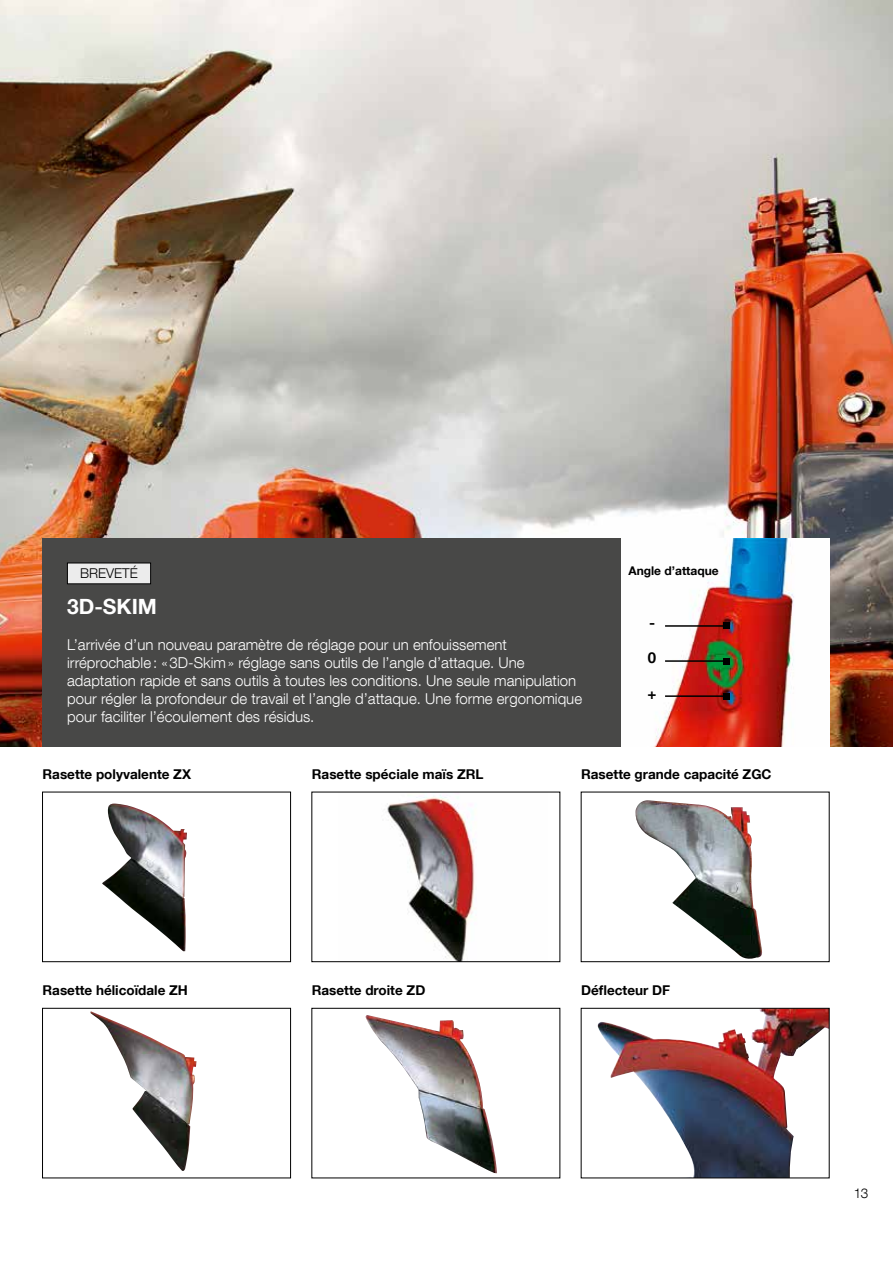
<style>
.page{position:relative;width:893px;height:1263px;background:#fff}
.page>*{position:absolute;margin:0;border:0;box-sizing:border-box;transform-origin:0 0}
.t1{font:700 21px "Helvetica Neue LT Com";color:#fff}
.t2{font:300 15px/18px "Helvetica Neue LT Com";color:#fff}
.t3{font:700 15px "Helvetica Neue LT Com";color:#000}
.t4{font:700 13.5px "Helvetica Neue LT Com";color:#000}
.t5{font:300 13.5px "Helvetica Neue LT Com";color:#000}
.t6{font:700 12px "Helvetica Neue LT Com";color:#000}
</style>
<div class="page">
<img style="left:0;top:0;width:893px;height:746px">
<img style="left:621px;top:538px;width:208px;height:208px">
<img style="left:102px;top:803px;width:85px;height:148px">
<div style="left:42px;top:792px;width:249px;height:170px;border:1px solid #000"></div>
<img style="left:90px;top:1011px;width:106px;height:160px">
<div style="left:42px;top:1008px;width:249px;height:170px;border:1px solid #000"></div>
<img style="left:384px;top:795px;width:91px;height:165px">
<div style="left:312px;top:792px;width:248px;height:170px;border:1px solid #000"></div>
<img style="left:635px;top:800px;width:127px;height:159px">
<div style="left:581px;top:792px;width:248px;height:170px;border:1px solid #000"></div>
<img style="left:365px;top:1015px;width:132px;height:158px">
<div style="left:312px;top:1008px;width:248px;height:170px;border:1px solid #000"></div>
<img style="left:597px;top:1010px;width:230px;height:166px">
<div style="left:581px;top:1008px;width:248px;height:170px;border:1px solid #000"></div>
<hr style="left:665px;top:625px;width:61px;height:2px;background:#000">
<svg style="left:723px;top:623px;width:6px;height:6px"></svg>
<hr style="left:665px;top:695px;width:61px;height:2px;background:#000">
<svg style="left:723px;top:693px;width:6px;height:6px"></svg>
<hr style="left:665px;top:660px;width:61px;height:2px;background:#000">
<svg style="left:723px;top:658px;width:6px;height:6px"></svg>
<div style="left:43px;top:538px;width:578px;height:208px;background:#484847"></div>
<div style="left:67px;top:563px;width:84px;height:21px;background:#ececec"></div>
<p class="t5" style="left:80px;top:565px;width:59px">BREVETÉ</p>
<h1 class="t1" style="left:67px;top:593px;width:91px">3D-SKIM</h1>
<p class="t2" style="left:67px;top:635px;width:516px">L’arrivée d’un nouveau paramètre de réglage pour un enfouissement irréprochable: «3D-Skim» réglage sans outils de l’angle d’attaque. Une adaptation rapide et sans outils à toutes les conditions. Une seule manipulation pour régler la profondeur de travail et l’angle d’attaque. Une forme ergonomique pour faciliter l’écoulement des résidus.</p>
<p class="t6" style="left:628px;top:563px;width:92px">Angle d’attaque</p>
<p class="t3" style="left:649px;top:613px;width:8px">-</p>
<p class="t3" style="left:648px;top:649px;width:10px">0</p>
<p class="t3" style="left:648px;top:684px;width:10px">+</p>
<p class="t4" style="left:43px;top:766px;width:150px">Rasette polyvalente ZX</p>
<p class="t4" style="left:312px;top:766px;width:173px">Rasette spéciale maïs ZRL</p>
<p class="t4" style="left:581px;top:766px;width:192px">Rasette grande capacité ZGC</p>
<p class="t4" style="left:43px;top:982px;width:147px">Rasette hélicoïdale ZH</p>
<p class="t4" style="left:312px;top:982px;width:115px">Rasette droite ZD</p>
<p class="t4" style="left:581px;top:982px;width:91px">Déflecteur DF</p>
<p class="t5" style="left:854px;top:1185px;width:16px">13</p>
</div>
